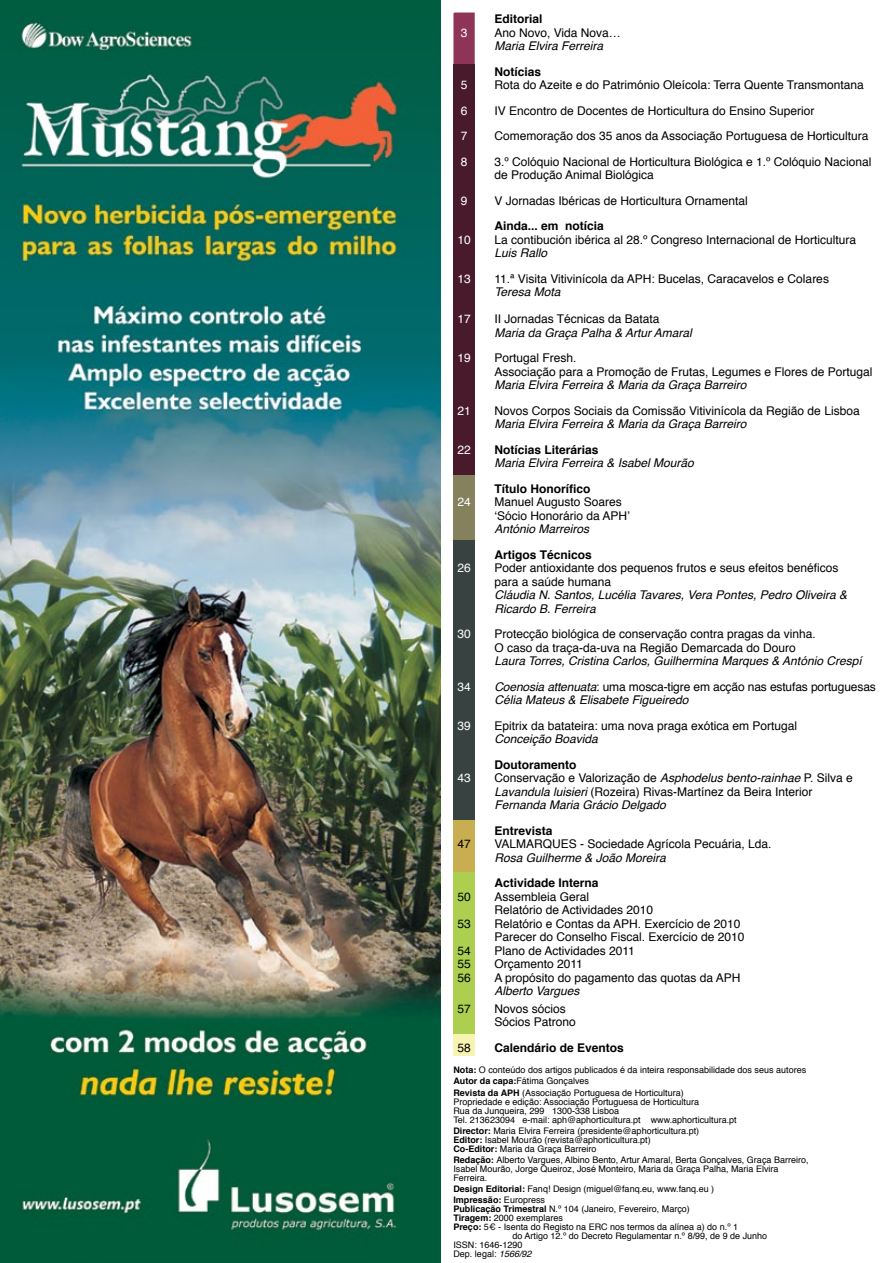
<style>
.page{position:relative;width:893px;height:1263px;background:#fff}
.page>*{position:absolute;margin:0;border:0;box-sizing:border-box;transform-origin:0 0}
.t1{font:12px/13.5px "Helvetica";color:#000}
.t2{font:italic 12px/13.5px "Helvetica";color:#000}
.t3{font:700 12px "Helvetica";color:#000}
.t4{font:12px "Helvetica";color:#fff}
.t5{font:9px/9px "Helvetica";color:#000}
.s1{font-style:normal}
.s2{font-style:italic}
.s3{font-weight:700}
</style>
<div class="page">
<div style="left:453px;top:820px;width:22px;height:58px;background:#c8ae50"></div>
<svg style="left:453px;top:13px;width:22px;height:51px"></svg>
<div style="left:453px;top:64px;width:22px;height:421px;background:#49192c"></div>
<div style="left:453px;top:872px;width:22px;height:162px;background:#accf4f"></div>
<div style="left:453px;top:510px;width:22px;height:310px;background:#374241"></div>
<div style="left:453px;top:1034px;width:22px;height:22px;background:#f7f3b3"></div>
<div style="left:453px;top:475px;width:22px;height:64px;background:#85815c"></div>
<img style="left:0;top:0;width:440px;height:1263px">
<p class="t3" style="left:494px;top:9px;width:50px">Editorial</p>
<p class="t4" style="left:461px;top:23px;width:8px">3</p>
<p class="t1" style="left:494px;top:26px;width:128px">Ano Novo, Vida Nova…</p>
<p class="t2" style="left:494px;top:39px;width:110px">Maria Elvira Ferreira</p>
<p class="t3" style="left:494px;top:62px;width:48px">Notícias</p>
<p class="t4" style="left:461px;top:76px;width:8px">5</p>
<p class="t1" style="left:494px;top:78px;width:371px">Rota do Azeite e do Património Oleícola: Terra Quente Transmontana</p>
<p class="t4" style="left:461px;top:101px;width:8px">6</p>
<p class="t1" style="left:494px;top:104px;width:322px">IV Encontro de Docentes de Horticultura do Ensino Superior</p>
<p class="t4" style="left:461px;top:127px;width:8px">7</p>
<p class="t1" style="left:494px;top:129px;width:376px">Comemoração dos 35 anos da Associação Portuguesa de Horticultura</p>
<p class="t4" style="left:461px;top:152px;width:8px">8</p>
<p class="t1" style="left:494px;top:155px;width:378px">3.º Colóquio Nacional de Horticultura Biológica e 1.º Colóquio Nacional de Produção Animal Biológica</p>
<p class="t4" style="left:461px;top:191px;width:8px">9</p>
<p class="t1" style="left:494px;top:194px;width:255px">V Jornadas Ibéricas de Horticultura Ornamental</p>
<p class="t3" style="left:494px;top:216px;width:111px">Ainda... em notícia</p>
<p class="t4" style="left:457px;top:230px;width:15px">10</p>
<p class="t1" style="left:494px;top:233px;width:363px">La contibución ibérica al 28.º Congreso Internacional de Horticultura</p>
<p class="t2" style="left:494px;top:246px;width:54px">Luis Rallo</p>
<p class="t4" style="left:457px;top:269px;width:15px">13</p>
<p class="t1" style="left:494px;top:272px;width:336px">11.ª Visita Vitivinícola da APH: Bucelas, Caracavelos e Colares</p>
<p class="t2" style="left:494px;top:285px;width:68px">Teresa Mota</p>
<p class="t4" style="left:457px;top:310px;width:15px">17</p>
<p class="t1" style="left:494px;top:312px;width:167px">II Jornadas Técnicas da Batata</p>
<p class="t2" style="left:494px;top:326px;width:199px">Maria da Graça Palha &amp; Artur Amaral</p>
<p class="t4" style="left:457px;top:349px;width:15px">19</p>
<p class="t1" style="left:494px;top:351px;width:380px">Portugal Fresh.<br>Associação para a Promoção de Frutas, Legumes e Flores de Portugal</p>
<p class="t2" style="left:494px;top:378px;width:254px">Maria Elvira Ferreira &amp; Maria da Graça Barreiro</p>
<p class="t4" style="left:457px;top:401px;width:15px">21</p>
<p class="t1" style="left:494px;top:404px;width:367px">Novos Corpos Sociais da Comissão Vitivinícola da Região de Lisboa</p>
<p class="t2" style="left:494px;top:417px;width:254px">Maria Elvira Ferreira &amp; Maria da Graça Barreiro</p>
<p class="t4" style="left:457px;top:440px;width:15px">22</p>
<p class="t3" style="left:494px;top:440px;width:106px">Notícias Literárias</p>
<p class="t2" style="left:494px;top:456px;width:201px">Maria Elvira Ferreira &amp; Isabel Mourão</p>
<p class="t3" style="left:494px;top:479px;width:97px">Título Honorífico</p>
<p class="t4" style="left:457px;top:493px;width:15px">24</p>
<p class="t1" style="left:494px;top:495px;width:137px">Manuel Augusto Soares ‘Sócio Honorário da APH’</p>
<p class="t2" style="left:494px;top:522px;width:96px">António Marreiros</p>
<p class="t3" style="left:494px;top:545px;width:99px">Artigos Técnicos</p>
<p class="t4" style="left:457px;top:559px;width:15px">26</p>
<p class="t1" style="left:494px;top:561px;width:346px">Poder antioxidante dos pequenos frutos e seus efeitos benéficos para a saúde humana</p>
<p class="t2" style="left:494px;top:588px;width:354px">Cláudia N. Santos, Lucélia Tavares, Vera Pontes, Pedro Oliveira &amp;<br>Ricardo B. Ferreira</p>
<p class="t4" style="left:457px;top:625px;width:15px">30</p>
<p class="t1" style="left:494px;top:627px;width:323px">Protecção biológica de conservação contra pragas da vinha.<br>O caso da traça-da-uva na Região Demarcada do Douro</p>
<p class="t2" style="left:494px;top:654px;width:369px">Laura Torres, Cristina Carlos, Guilhermina Marques &amp; António Crespí</p>
<p class="t4" style="left:457px;top:677px;width:15px">34</p>
<p class="t2" style="left:494px;top:680px;width:383px">Coenosia attenuata<span class="s1">: uma mosca-tigre em acção nas estufas portuguesas<br></span>Célia Mateus &amp; Elisabete Figueiredo</p>
<p class="t4" style="left:457px;top:716px;width:15px">39</p>
<p class="t1" style="left:494px;top:719px;width:304px">Epitrix da batateira: uma nova praga exótica em Portugal</p>
<p class="t2" style="left:494px;top:732px;width:105px">Conceição Boavida</p>
<p class="t3" style="left:494px;top:755px;width:83px">Doutoramento</p>
<p class="t4" style="left:457px;top:769px;width:15px">43</p>
<p class="t1" style="left:494px;top:771px;width:360px">Conservação e Valorização de <span class="s2">Asphodelus bento-rainhae</span> P. Silva e<br><span class="s2">Lavandula luisieri</span> (Rozeira) Rivas-Martínez da Beira Interior<br><span class="s2">Fernanda Maria Grácio Delgado</span></p>
<p class="t3" style="left:494px;top:821px;width:60px">Entrevista</p>
<p class="t1" style="left:457px;top:837px;width:15px">47</p>
<p class="t1" style="left:494px;top:837px;width:279px">VALMARQUES - Sociedade Agrícola Pecuária, Lda.</p>
<p class="t2" style="left:494px;top:851px;width:173px">Rosa Guilherme &amp; João Moreira</p>
<p class="t3" style="left:494px;top:873px;width:106px">Actividade Interna</p>
<p class="t1" style="left:457px;top:890px;width:15px">50</p>
<p class="t1" style="left:494px;top:890px;width:160px">Assembleia Geral<br>Relatório de Actividades 2010</p>
<p class="t1" style="left:457px;top:917px;width:15px">53</p>
<p class="t1" style="left:494px;top:917px;width:252px">Relatório e Contas da APH. Exercício de 2010<br>Parecer do Conselho Fiscal. Exercício de 2010</p>
<p class="t1" style="left:457px;top:944px;width:15px">54</p>
<p class="t1" style="left:494px;top:944px;width:142px">Plano de Actividades 2011</p>
<p class="t1" style="left:457px;top:957px;width:15px">55</p>
<p class="t1" style="left:494px;top:957px;width:90px">Orçamento 2011</p>
<p class="t1" style="left:457px;top:971px;width:15px">56</p>
<p class="t1" style="left:494px;top:971px;width:248px">A propósito do pagamento das quotas da APH</p>
<p class="t2" style="left:494px;top:984px;width:87px">Alberto Vargues</p>
<p class="t1" style="left:457px;top:1002px;width:15px">57</p>
<p class="t1" style="left:494px;top:1002px;width:83px">Novos sócios<br>Sócios Patrono</p>
<p class="t1" style="left:457px;top:1041px;width:15px">58</p>
<p class="t3" style="left:494px;top:1038px;width:131px">Calendário de Eventos</p>
<p class="t5" style="left:453px;top:1065px;width:354px;line-height:11.1px"><span class="s3">Nota:</span> O conteúdo dos artigos publicados é da inteira responsabilidade dos seus autores<br><span class="s3">Autor da capa:</span>Fátima Gonçalves<br><span class="s3">Revista da APH</span> (Associação Portuguesa de Horticultura)</p>
<p class="t5" style="left:453px;top:1097px;width:285px">Propriedade e edição: Associação Portuguesa de Horticultura<br>Rua da Junqueira, 299 1300-338 Lisboa<br>Tel. 213623094 e-mail: aph@aphorticultura.pt www.aphorticultura.pt</p>
<p class="t5" style="left:453px;top:1126px;width:247px"><span class="s3">Director:</span> Maria Elvira Ferreira (presidente@aphorticultura.pt)<br><span class="s3">Editor:</span> Isabel Mourão (revista@aphorticultura.pt)<br><span class="s3">Co-Editor:</span> Maria da Graça Barreiro</p>
<p class="t5" style="left:453px;top:1155px;width:357px"><span class="s3">Redação:</span> Alberto Vargues, Albino Bento, Artur Amaral, Berta Gonçalves, Graça Barreiro,<br>Isabel Mourão, Jorge Queiroz, José Monteiro, Maria da Graça Palha, Maria Elvira<br>Ferreira.</p>
<p class="t5" style="left:453px;top:1183px;width:262px;line-height:11.1px"><span class="s3">Design Editorial:</span> Fanq! Design (miguel@fanq.eu, www.fanq.eu )<br><span class="s3">Impressão:</span> Europress</p>
<p class="t5" style="left:453px;top:1205px;width:238px"><span class="s3">Publicação Trimestral</span> N.º 104 (Janeiro, Fevereiro, Março)</p>
<p class="t5" style="left:453px;top:1214px;width:111px"><span class="s3">Tiragem:</span> 2000 exemplares</p>
<p class="t5" style="left:453px;top:1223px;width:286px"><span class="s3">Preço:</span> 5€ - Isenta do Registo na ERC nos termos da alínea a) do n.º 1</p>
<p class="t5" style="left:512px;top:1232px;width:256px">do Artigo 12.º do Decreto Regulamentar n.º 8/99, de 9 de Junho</p>
<p class="t5" style="left:453px;top:1241px;width:71px">ISSN: 1646-1290</p>
<p class="t5" style="left:453px;top:1250px;width:80px">Dep. legal: <span class="s2">1566/92</span></p>
</div>
